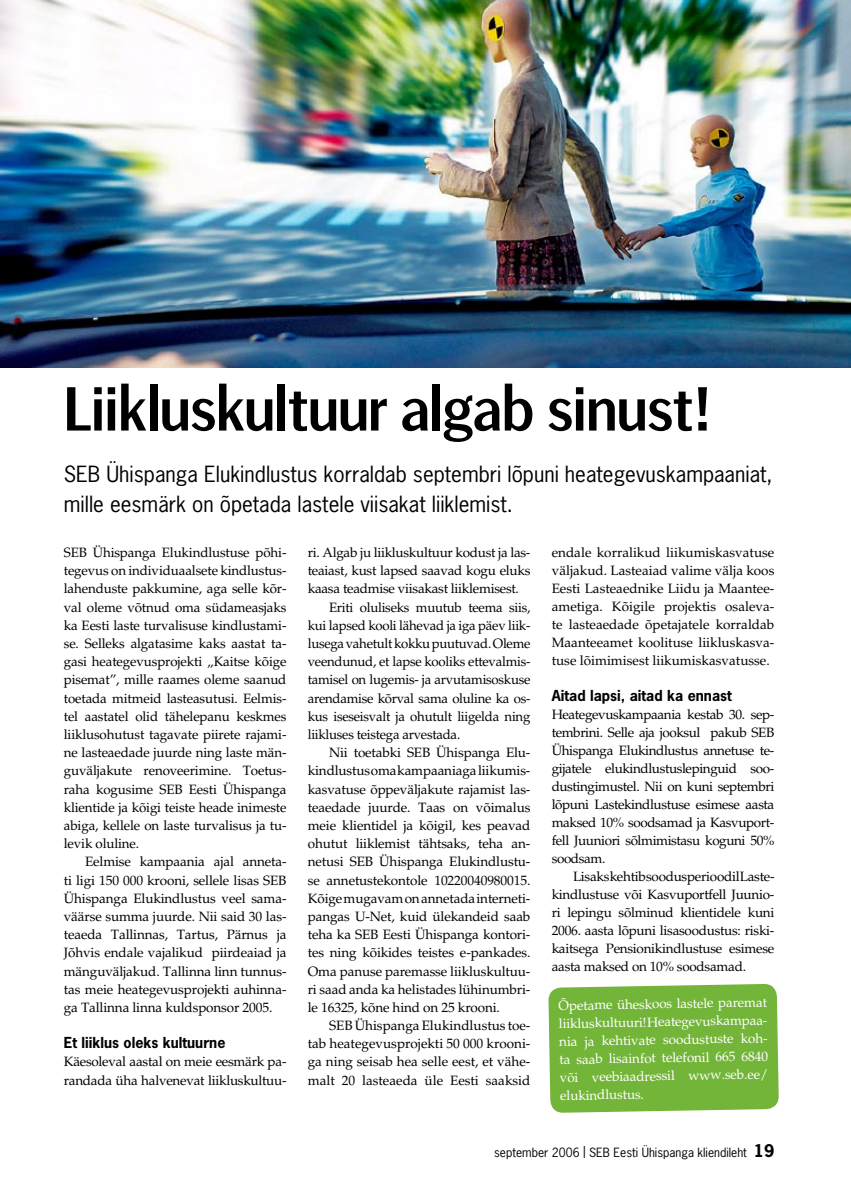
<style>
.page{position:relative;width:851px;height:1191px;background:#fff}
.page>*{position:absolute;margin:0;border:0;box-sizing:border-box;transform-origin:0 0}
.t1{font:60px "SEB Basic Pro";color:#000}
.t2{font:21px/30px "News Gothic SEB";color:#000}
.t3{font:700 14.25px "News Gothic SEB";color:#000}
.t4{font:13.5px/18.1px "Palatino SEB";letter-spacing:-.01em;color:#000;text-align:justify}
.t5{font:13.5px/18px "Palatino SEB";color:#fff}
.t6{font:12px "News Gothic SEB";color:#000}
.s1{font-weight:700;font-size:16.5px}
</style>
<div class="page">
<img style="left:0;top:0;width:850px;height:368px">
<div style="left:548px;top:984px;width:230px;height:129px;background:#73b539"></div>
<h1 class="t1" style="left:64px;top:374px;width:649px">Liikluskultuur algab sinust!</h1>
<h2 class="t2" style="left:64px;top:459px;width:710px">SEB Ühispanga Elukindlustus korraldab septembri lõpuni heategevuskampaaniat, mille eesmärk on õpetada lastele viisakat liiklemist.</h2>
<p class="t4" style="left:64px;top:543px;width:224px">SEB Ühispanga Elukindlustuse põhi&shy;tegevus on individuaalsete kindlustus&shy;lahenduste pakkumine, aga selle kõr&shy;val oleme võtnud oma südameasjaks ka Eesti laste turvalisuse kindlustami&shy;se. Selleks algatasime kaks aastat ta&shy;gasi heategevusprojekti „Kaitse kõige pisemat”, mille raames oleme saanud toetada mitmeid lasteasutusi. Eelmis&shy;tel aastatel olid tähelepanu keskmes liiklusohutust tagavate piirete rajami&shy;ne lasteaedade juurde ning laste män&shy;guväljakute renoveerimine. Toetus&shy;raha kogusime SEB Eesti Ühispanga klientide ja kõigi teiste heade inimeste abiga, kellele on laste turvalisus ja tu&shy;levik oluline.</p>
<p class="t4" style="left:64px;top:853px;width:224px;text-indent:21px">Eelmise kampaania ajal anneta&shy;ti ligi 150 000 krooni, sellele lisas SEB Ühispanga Elukindlustus veel sama&shy;väärse summa juurde. Nii said 30 las&shy;teaeda Tallinnas, Tartus, Pärnus ja Jõhvis endale vajalikud piirdeaiad ja mänguväljakud. Tallinna linn tunnus&shy;tas meie heategevusprojekti auhinna&shy;ga Tallinna linna kuldsponsor 2005.</p>
<p class="t3" style="left:64px;top:1033px;width:163px">Et liiklus oleks kultuurne</p>
<p class="t4" style="left:64px;top:1053px;width:224px">Käesoleval aastal on meie eesmärk pa&shy;randada üha halvenevat liikluskultuu-</p>
<p class="t4" style="left:308px;top:543px;width:224px">ri. Algab ju liikluskultuur kodust ja las-</p>
<p class="t4" style="left:308px;top:562px;width:224px">teaiast, kust lapsed saavad kogu eluks</p>
<p class="t4" style="left:308px;top:580px;width:213px">kaasa teadmise viisakast liiklemisest.</p>
<p class="t4" style="left:329px;top:598px;width:203px">Eriti oluliseks muutub teema siis,</p>
<p class="t4" style="left:308px;top:616px;width:224px">kui lapsed kooli lähevad ja iga päev liik-</p>
<p class="t4" style="left:308px;top:634px;width:224px">lusega vahetult kokku puutuvad. Oleme</p>
<p class="t4" style="left:308px;top:653px;width:224px">veendunud, et lapse kooliks ettevalmis-</p>
<p class="t4" style="left:308px;top:671px;width:224px">tamisel on lugemis- ja arvutamisoskuse</p>
<p class="t4" style="left:308px;top:689px;width:224px">arendamise kõrval sama oluline ka os-</p>
<p class="t4" style="left:308px;top:707px;width:224px">kus iseseisvalt ja ohutult liigelda ning</p>
<p class="t4" style="left:308px;top:725px;width:154px">liikluses teistega arvestada.</p>
<p class="t4" style="left:329px;top:744px;width:203px">Nii toetabki SEB Ühispanga Elu-</p>
<p class="t4" style="left:308px;top:762px;width:224px">kindlustus oma kampaaniaga liikumis-</p>
<p class="t4" style="left:308px;top:780px;width:224px">kasvatuse õppeväljakute rajamist las-</p>
<p class="t4" style="left:308px;top:798px;width:224px">teaedade juurde. Taas on võimalus</p>
<p class="t4" style="left:308px;top:816px;width:224px">meie klientidel ja kõigil, kes peavad</p>
<p class="t4" style="left:308px;top:834px;width:224px">ohutut liiklemist tähtsaks, teha an-</p>
<p class="t4" style="left:308px;top:853px;width:224px">netusi SEB Ühispanga Elukindlustu-</p>
<p class="t4" style="left:308px;top:871px;width:224px">se annetustekontole 10220040980015.</p>
<p class="t4" style="left:308px;top:889px;width:224px">Kõige mugavam on annetada interneti-</p>
<p class="t4" style="left:308px;top:907px;width:224px">pangas U-Net, kuid ülekandeid saab</p>
<p class="t4" style="left:308px;top:925px;width:224px">teha ka SEB Eesti Ühispanga kontori-</p>
<p class="t4" style="left:308px;top:944px;width:224px">tes ning kõikides teistes e-pankades.</p>
<p class="t4" style="left:308px;top:962px;width:224px">Oma panuse paremasse liikluskultuu-</p>
<p class="t4" style="left:308px;top:980px;width:224px">ri saad anda ka helistades lühinumbri-</p>
<p class="t4" style="left:308px;top:998px;width:194px">le 16325, kõne hind on 25 krooni.</p>
<p class="t4" style="left:329px;top:1016px;width:203px">SEB Ühispanga Elukindlustus toe-</p>
<p class="t4" style="left:308px;top:1034px;width:224px">tab heategevusprojekti 50 000 krooni-</p>
<p class="t4" style="left:308px;top:1053px;width:224px">ga ning seisab hea selle eest, et vähe-</p>
<p class="t4" style="left:308px;top:1071px;width:224px">malt 20 lasteaeda üle Eesti saaksid</p>
<p class="t4" style="left:551px;top:544px;width:224px">endale korralikud liikumiskasvatuse väljakud. Lasteaiad valime välja koos Eesti Lasteaednike Liidu ja Maantee&shy;ametiga. Kõigile projektis osaleva&shy;te lasteaedade õpetajatele korraldab Maanteeamet koolituse liikluskasva&shy;tuse lõimimisest liikumiskasvatusse.</p>
<p class="t3" style="left:551px;top:686px;width:182px">Aitad lapsi, aitad ka ennast</p>
<p class="t4" style="left:551px;top:706px;width:224px">Heategevuskampaania kestab 30. sep&shy;tembrini. Selle aja jooksul pakub SEB Ühispanga Elukindlustus annetuse te&shy;gijatele elukindlustuslepinguid soo&shy;dustingimustel. Nii on kuni septembri lõpuni Lastekindlustuse esimese aasta maksed 10% soodsamad ja Kasvuport&shy;fell Juuniori sõlmimistasu koguni 50% soodsam.</p>
<p class="t4" style="left:551px;top:868px;width:224px;text-indent:21px">Lisaks kehtib soodusperioodil Laste&shy;kindlustuse või Kasvuportfell Juunio&shy;ri lepingu sõlminud klientidele kuni 2006. aasta lõpuni lisasoodustus: riski&shy;kaitsega Pensionikindlustuse esimese aasta maksed on 10% soodsamad.</p>
<p class="t5" style="left:558px;top:996px;width:219px;rotate:-1deg">Õpetame üheskoos lastele paremat liikluskultuuri! Heategevus-kam-- paa&shy;nia ja kehtivate soodus-tuste koh&shy;ta saab lisainfot telefonil 665 6840 või veebi-aadressil www.seb.ee/- elukindlustus.</p>
<p class="t6" style="left:494px;top:1144px;width:282px">september 2006 | SEB Eesti Ühispanga kliendileht <span class="s1">19</span></p>
</div>
